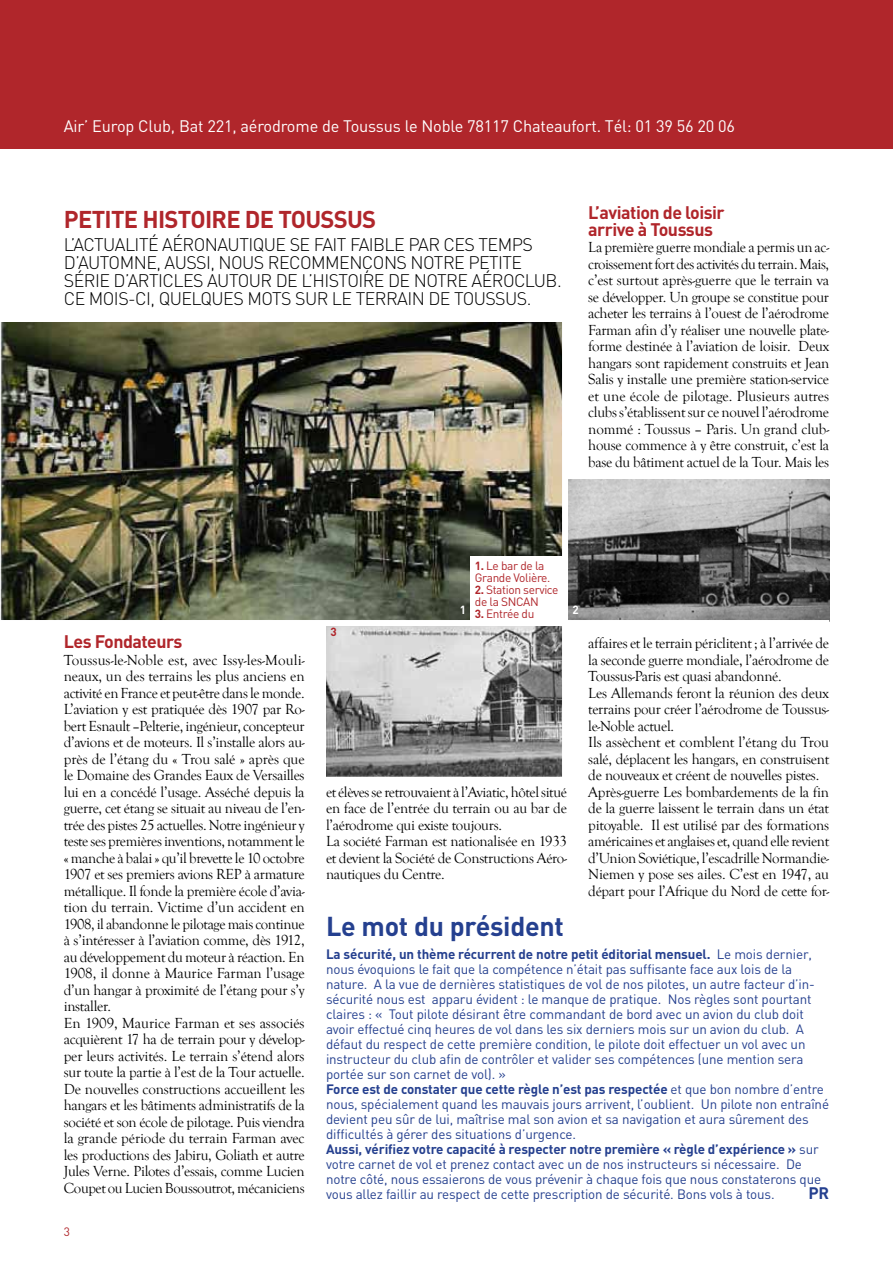
<style>
.page{position:relative;width:893px;height:1263px;background:#fff}
.page>*{position:absolute;margin:0;border:0;box-sizing:border-box;transform-origin:0 0}
.t1{font:700 27px "DIN";letter-spacing:-.01em;color:#25408f}
.t2{font:700 24px "DIN";letter-spacing:-.03em;color:#b0262b}
.t3{font:300 18px/18px "DIN";letter-spacing:-.03em;color:#000}
.t4{font:700 18px/16.5px "DIN";letter-spacing:-.03em;color:#b0262b}
.t5{font:16.5px "DIN";letter-spacing:-.01em;color:#fff}
.t6{font:700 16.5px "DIN";color:#25408f}
.t7{font:15px/16.5px "Goudy Old Style T";letter-spacing:-.02em;color:#000}
.t8{font:13.5px/15px "DIN";letter-spacing:-.01em;color:#25408f}
.t9{font:12px/12px "DIN";letter-spacing:-.03em;color:#b0262b}
.t10{font:700 11.7px "DIN";color:#fff}
.t11{font:700 11.7px "DIN";color:#b0262b}
.s1{font-weight:700;font-size:11.7px}
.s2{font-weight:700}
</style>
<div class="page">
<img style="left:0;top:323px;width:562px;height:297px">
<div style="left:471px;top:556px;width:96px;height:78px;background:#fff"></div>
<img style="left:326px;top:626px;width:236px;height:150px">
<img style="left:568px;top:480px;width:261px;height:140px">
<div style="left:0;top:0;width:893px;height:149px;background:#b0262b"></div>
<p class="t5" style="left:64px;top:116px;width:673px">Air’ Europ Club, Bat 221, aérodrome de Toussus le N oble 78117 Chateaufort. Tél: 01 39 56 20 06</p>
<h2 class="t2" style="left:64px;top:204px;width:312px">Petite histoire de Toussus</h2>
<p class="t3" style="left:64px;top:235px;width:499px">L’ACTUALITÉ AÉRONAUTIQUE SE FAIT FAIBLE PAR CES TEMPS D’AUTOMNE, AUSSI, NOUS RECOMMENÇONS NOTRE PETITE SÉRIE D’ARTICLES AUTOUR DE L’HISTOIRE DE NOTRE AÉROCLUB.<br>CE MOIS-CI, QUELQUES MOTS SUR LE TERRAIN DE TOUSSUS.</p>
<p class="t4" style="left:588px;top:203px;width:138px">L’aviation de loisir arrive à Toussus</p>
<p class="t7" style="left:588px;top:239px;width:242px;text-align:justify">La première guerre mondiale a permis un ac&shy;croissement fort des activités du terrain. Mais, c’est surtout après-guerre que le terrain va se développer. Un groupe se constitue pour acheter les terrains à l’ouest de l’aérodrome Farman afin d’y réaliser une nouvelle plate&shy;forme destinée à l’aviation de loisir. Deux hangars sont rapidement construits et Jean Salis y installe une première station-service et une école de pilotage. Plusieurs autres clubs s’établissent sur ce nouvel l’aérodrome nommé : Toussus – Paris. Un grand club&shy;house commence à y être construit, c’est la base du bâtiment actuel de la Tour. Mais les</p>
<p class="t10" style="left:460px;top:602px;width:8px">1</p>
<p class="t9" style="left:475px;top:560px;width:77px"><span class="s1">1.</span> Le bar de la<br>Grande Volière.</p>
<p class="t9" style="left:475px;top:584px;width:85px"><span class="s1">2.</span> Station service de la SN CAN</p>
<p class="t9" style="left:475px;top:608px;width:61px"><span class="s1">3.</span> Entrée du</p>
<p class="t10" style="left:572px;top:602px;width:8px">2</p>
<p class="t4" style="left:64px;top:632px;width:120px">Les Fondateurs</p>
<p class="t7" style="left:64px;top:652px;width:242px">Toussus-le-Noble est, avec Issy-les-Mouli&shy;neaux, un des terrains les plus anciens en activité en France et peut-être dans le monde.<br>L’aviation y est pratiquée dès 1907 par Ro&shy;bert Esnault –Pelterie, ingénieur, concepteur d’avions et de moteurs. Il s’installe alors au&shy;près de l’étang du « Trou salé » après que le Domaine des Grandes Eaux de Versailles lui en a concédé l’usage. Asséché depuis la guerre, cet étang se situait au niveau de l’en&shy;trée des pistes 25 actuelles. Notre ingénieur y teste ses premières inventions, notamment le « manche à balai » qu’il brevette le 10 octobre 1907 et ses premiers avions REP à armature métallique. Il fonde la première école d’avia&shy;tion du terrain. Victime d’un accident en 1908, il abandonne le pilotage mais continue à s’intéresser à l’aviation comme, dès 1912, au développement du moteur à réaction. En 1908, il donne à Maurice Farman l’usage d’un hangar à proximité de l’étang pour s’y installer.<br>En 1909, Maurice Farman et ses associés acquièrent 17 ha de terrain pour y dévelop&shy;per leurs activités. Le terrain s’étend alors sur toute la partie à l’est de la Tour actuelle.<br>De nouvelles constructions accueillent les hangars et les bâtiments administratifs de la société et son école de pilotage. Puis viendra la grande période du terrain Farman avec les productions des Jabiru, Goliath et autre Jules Verne. Pilotes d’essais, comme Lucien Coupet ou Lucien Boussoutrot, mécaniciens</p>
<p class="t9" style="left:64px;top:1225px;width:8px">3</p>
<p class="t11" style="left:331px;top:624px;width:8px">3</p>
<p class="t7" style="left:326px;top:784px;width:243px">et élèves se retrouvaient à l’Aviatic, hôtel situé en face de l’entrée du terrain ou au bar de l’aérodrome qui existe toujours.<br>La société Farman est nationalisée en 1933 et devient la Société de Constructions Aéro&shy;nautiques du Centre.</p>
<p class="t7" style="left:588px;top:635px;width:242px">affaires et le terrain périclitent ; à l’arrivée de la seconde guerre mondiale, l’aérodrome de Toussus-Paris est quasi abandonné.<br>Les Allemands feront la réunion des deux terrains pour créer l’aérodrome de Toussus&shy;le-Noble actuel.<br>Ils assèchent et comblent l’étang du Trou salé, déplacent les hangars, en construisent de nouveaux et créent de nouvelles pistes.<br>Après-guerre Les bombardements de la fin de la guerre laissent le terrain dans un état pitoyable. Il est utilisé par des formations américaines et anglaises et, quand elle revient d’Union Soviétique, l’escadrille Normandie-Niemen y pose ses ailes. C’est en 1947, au départ pour l’Afrique du Nord de cette for-</p>
<h1 class="t1" style="left:326px;top:908px;width:240px">Le mot du président</h1>
<p class="t8" style="left:326px;top:946px;width:505px"><span class="s2">La sécurité, un thème récurrent de notre petit éditorial mensuel.</span> Le mois dernier, nous évoquions le fait que la compétence n’était pas suffisante face aux lois de la nature. A la vue de dernières statistiques de vol de nos pilotes, un autre facteur d’in&shy;sécurité nous est apparu évident : le manque de pratique. N os règles sont pourtant claires : « Tout pilote désirant être commandant de bord avec un avion du club doit avoir effectué cinq heures de vol dans les six derniers mois sur un avion du club. A défaut du respect de cette première condition, le pilote doit effectuer un vol avec un instructeur du club afin de contrôler et valider ses compétences (une mention sera portée sur son carnet de vol). »<br><span class="s2">Force est de constater que cette règle n’est pas respectée</span> et que bon nombre d’entre nous, spécialement quand les mauvais jours arrivent, l’oublient. U n pilote non entraîné devient peu sûr de lui, maîtrise mal son avion et sa navigation et aura sûrement des difficultés à gérer des situations d’urgence.<br><span class="s2">Aussi, vérifiez votre capacité à respecter notre première « règle d’expérience »</span> sur votre carnet de vol et prenez contact avec un de nos instructeurs si nécessaire. De notre côté, nous essaierons de vous prévenir à chaque fois que nous constaterons que vous allez faillir au respect de cette prescription de sécurité. Bons vols à tous.</p>
<p class="t6" style="left:808px;top:1182px;width:20px">PR</p>
</div>
